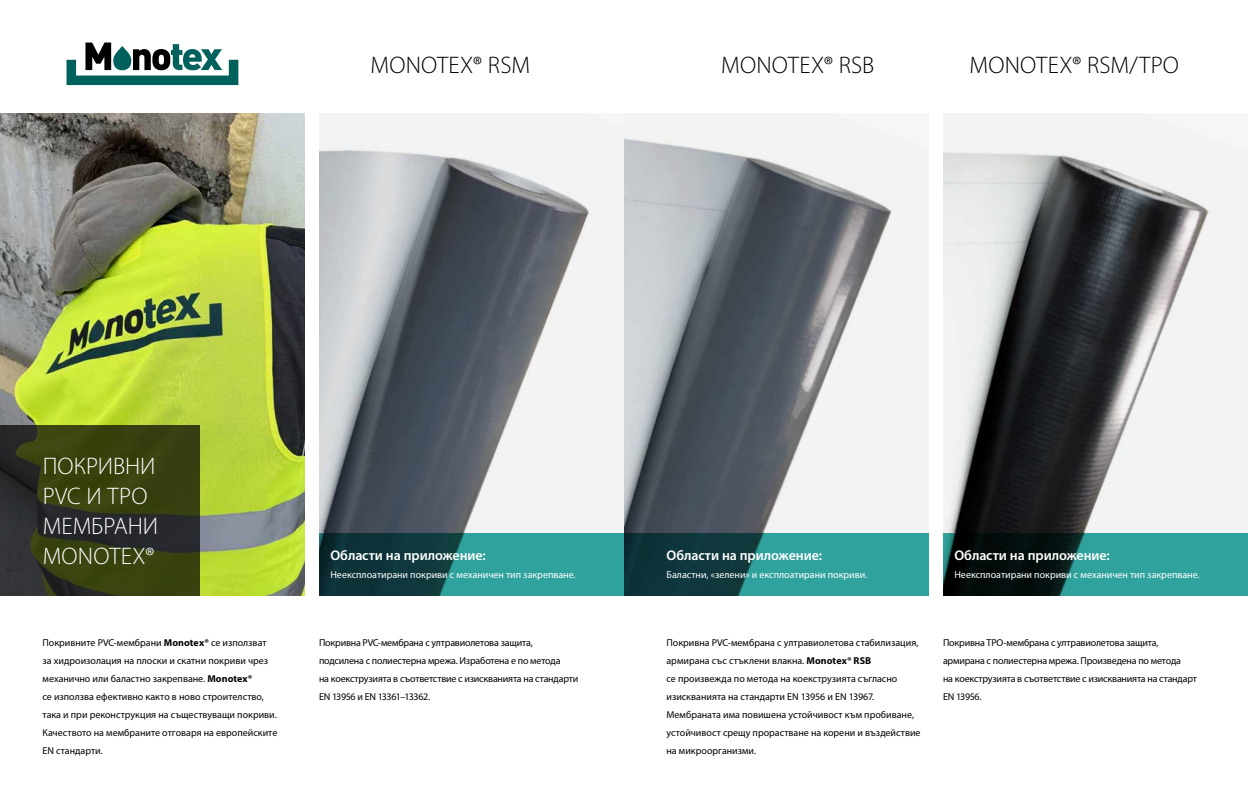
<style>
.page{position:relative;width:1248px;height:794px;background:#fff}
.page>*{position:absolute;margin:0;border:0;box-sizing:border-box;transform-origin:0 0}
.t1{font:300 24px "Myriad Pro";letter-spacing:.01em;color:#000}
.t2{font:300 24px/30px "Myriad Pro";color:#fff}
.t3{font:600 14px "Myriad Pro";letter-spacing:-.005em;color:#fff}
.t4{font:10px/18px "Myriad Pro";letter-spacing:-.005em;color:#000}
.t5{font:10px "Myriad Pro";color:#fff}
.s1{font-weight:700}
</style>
<div class="page">
<img style="left:0;top:113px;width:305px;height:482px">
<img style="left:319px;top:113px;width:305px;height:420px">
<svg style="left:624px;top:113px;width:304px;height:420px"></svg>
<img style="left:943px;top:113px;width:304px;height:420px">
<svg style="left:67px;top:43px;width:171px;height:42px"></svg>
<svg style="left:319px;top:533px;width:305px;height:62px;background:#217271"></svg>
<svg style="left:624px;top:533px;width:304px;height:62px;background:#217473"></svg>
<svg style="left:0;top:425px;width:199px;height:170px;background:#323919"></svg>
<svg style="left:943px;top:533px;width:304px;height:62px;background:#1d6561"></svg>
<h1 class="t2" style="left:43px;top:451px;width:117px">ПОКРИВНИ<br>PVC И TPO<br>МЕМБРАНИ<br>MONOTEX®</h1>
<h1 class="t1" style="left:370px;top:50px;width:161px">MONOTEX® RSM</h1>
<h1 class="t1" style="left:721px;top:50px;width:154px">MONOTEX® RSB</h1>
<h1 class="t1" style="left:969px;top:50px;width:211px">MONOTEX® RSM/TPO</h1>
<h2 class="t3" style="left:330px;top:547px;width:157px">Области на приложение:</h2>
<p class="t5" style="left:330px;top:569px;width:247px">Неексплоатирани покриви с механичен тип закрепване.</p>
<h2 class="t3" style="left:666px;top:547px;width:157px">Области на приложение:</h2>
<p class="t5" style="left:666px;top:569px;width:202px">Баластни, «зелени» и експлоатирани покриви.</p>
<h2 class="t3" style="left:954px;top:547px;width:157px">Области на приложение:</h2>
<p class="t5" style="left:954px;top:569px;width:247px">Неексплоатирани покриви с механичен тип закрепване.</p>
<p class="t4" style="left:43px;top:633px;width:236px">Покривните PVC-мембрани <span class="s1">Monotex®</span> се използват за хидроизолация на плоски и скатни покриви чрез механично или баластно закрепване. <span class="s1">Monotex®<br></span>се използва ефективно както в ново строителство, така и при реконструкция на съществуващи покриви.<br>Качеството на мембраните отговаря на европейските EN стандарти.</p>
<p class="t4" style="left:666px;top:633px;width:255px">Покривна PVC-мембрана с ултравиолетова стабилизация, армирана със стъклени влакна. <span class="s1">Monotex® RSB<br></span>се произвежда по метода на коекструзията съгласно изискванията на стандарти EN 13956 и EN 13967.<br>Мембраната има повишена устойчивост към пробиване, устойчивост срещу прорастване на корени и въздействие на микроорганизми.</p>
<p class="t4" style="left:319px;top:633px;width:261px">Покривна PVC-мембрана с ултравиолетова защита, подсилена с полиестерна мрежа. Изработена е по метода<br>на коекструзията в съответствие с изискванията на стандарти EN 13956 и EN 13361–13362.</p>
<p class="t4" style="left:943px;top:633px;width:255px">Покривна TPO-мембрана с ултравиолетова защита, армирана c полиестерна мрежа. Произведена по метода<br>на коекструзията в съответствие с изискванията на стандарт EN 13956.</p>
</div>
